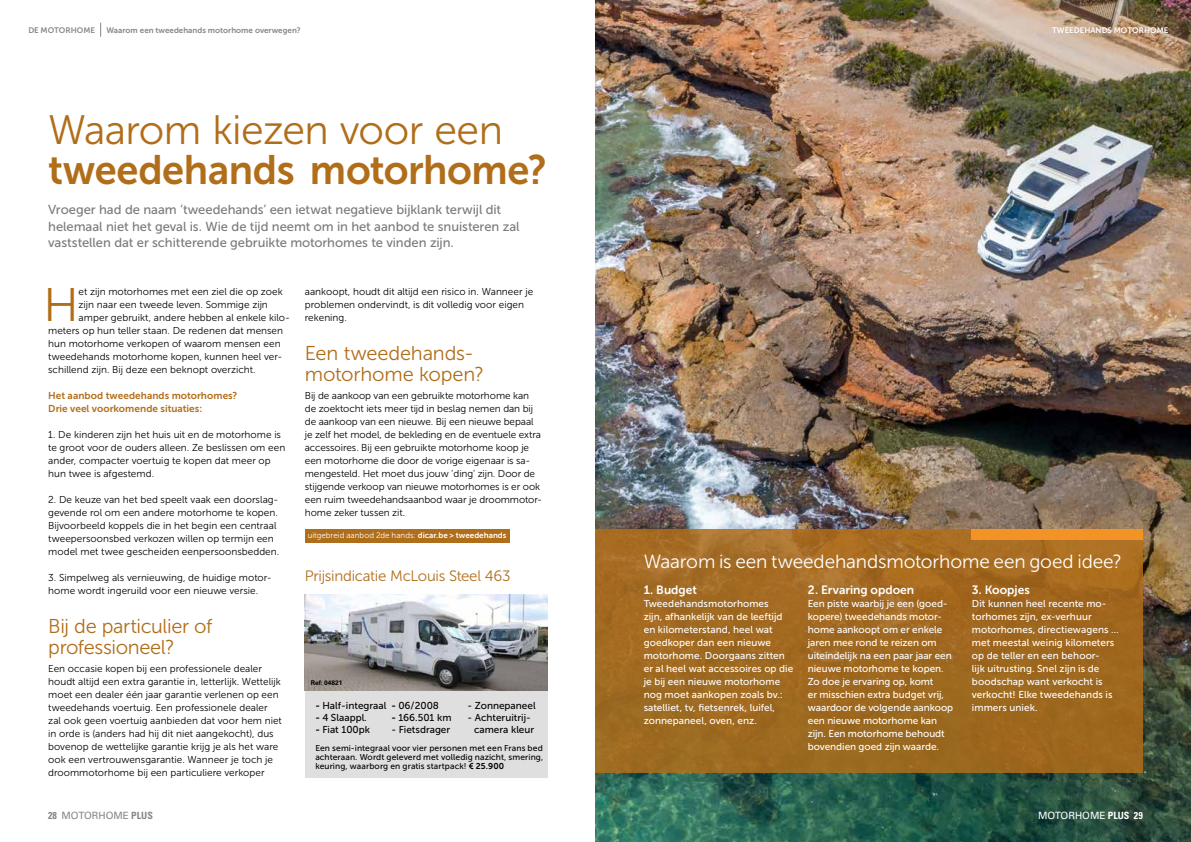
<style>
.page{position:relative;width:1191px;height:842px;background:#fff}
.page>*{position:absolute;margin:0;border:0;box-sizing:border-box;transform-origin:0 0}
.t1{font:47px "Museo Sans 300";color:#b16e1a}
.t2{font:41px "Museo Sans 700";letter-spacing:-.01em;color:#b16e1a}
.t3{font:41px "Museo Sans 300";letter-spacing:-.015em;color:#b16e1a}
.t4{font:20px/21px "Museo Sans 300";letter-spacing:-.015em;color:#b16e1a}
.t5{font:19px "Museo Sans 300";letter-spacing:-.005em;color:#fff}
.t6{font:15px "Museo Sans 300";letter-spacing:-.02em;color:#b16e1a}
.t7{font:13px/16.5px "Museo Sans 500";letter-spacing:-.005em;color:#7c7b7b}
.t8{font:12px "Museo Sans 700";letter-spacing:-.005em;color:#fff}
.t9{font:10px/13px "Museo Sans 300";color:#000}
.t10{font:10px/13px "Museo Sans 500";color:#fff}
.t11{font:10px/12px "Museo Sans 500";color:#000}
.t12{font:10px/13px "Museo Sans 700";letter-spacing:.005em;color:#b16e1a}
.t13{font:10px "Univers LT Std";color:#878787}
.t14{font:10px "Univers LT Std";color:#fff}
.t15{font:8.5px/9px "Museo Sans 500";letter-spacing:.01em;color:#000;text-align:justify}
.t16{font:8px "Museo Sans 700";color:#878787}
.t17{font:8px "Museo Sans 300";letter-spacing:.005em;color:#fff}
.t18{font:8px "Museo Sans 700";color:#fff}
.t19{font:700 6.5px "Univers LT Std";color:#000}
.s1{font-family:"Museo Sans 700"}
.s2{font-weight:700;font-stretch:condensed}
</style>
<div class="page">
<img style="left:595px;top:0;width:596px;height:842px">
<div style="left:305px;top:529px;width:204px;height:13px;background:#b16e1a"></div>
<svg style="left:100px;top:23px;width:1px;height:14px"></svg>
<svg style="left:595px;top:529px;width:547px;height:243px;background:#a06920"></svg>
<div style="left:305px;top:608px;width:242px;height:169px;background:#dadada"></div>
<img style="left:305px;top:594px;width:242px;height:96px">
<div style="left:971px;top:529px;width:171px;height:11px;background:#f39325"></div>
<p class="t16" style="left:28px;top:26px;width:68px">DE MOTORHOME</p>
<p class="t16" style="left:106px;top:26px;width:196px">Waarom een tweedehands motorhome overwegen?</p>
<h2 class="t3" style="left:48px;top:108px;width:456px">Waarom kiezen voor een</h2>
<h2 class="t2" style="left:48px;top:147px;width:500px">tweedehands motorhome?</h2>
<h3 class="t7" style="left:48px;top:202px;width:473px">Vroeger had de naam ‘tweedehands’ een ietwat negatieve bijklank terwijl dit helemaal niet het geval is. Wie de tijd neemt om in het aanbod te snuisteren zal vaststellen dat er schitterende gebruikte motorhomes te vinden zijn.</h3>
<h1 class="t1" style="left:43px;top:280px;width:37px">H</h1>
<p class="t9" style="left:79px;top:285px;width:206px">et zijn motorhomes met een ziel die op zoek</p>
<p class="t9" style="left:79px;top:298px;width:191px">zijn naar een tweede leven. Sommige zijn</p>
<p class="t9" style="left:79px;top:311px;width:213px">amper gebruikt, andere hebben al enkele kilo-</p>
<p class="t9" style="left:48px;top:324px;width:236px">meters op hun teller staan. De redenen dat mensen</p>
<p class="t9" style="left:48px;top:337px;width:234px">hun motorhome verkopen of waarom mensen een</p>
<p class="t9" style="left:48px;top:350px;width:236px">tweedehands motorhome kopen, kunnen heel ver-</p>
<p class="t9" style="left:48px;top:363px;width:209px">schillend zijn. Bij deze een beknopt overzicht.</p>
<p class="t12" style="left:48px;top:389px;width:191px">Het aanbod tweedehands motorhomes?<br>Drie veel voorkomende situaties:</p>
<p class="t9" style="left:48px;top:428px;width:238px">1. De kinderen zijn het huis uit en de motorhome is te groot voor de ouders alleen. Ze beslissen om een ander, compacter voertuig te kopen dat meer op hun twee is afgestemd.</p>
<p class="t9" style="left:48px;top:493px;width:233px">2. De keuze van het bed speelt vaak een doorslag&shy;gevende rol om een andere motorhome te kopen.<br>Bijvoorbeeld koppels die in het begin een centraal tweepersoonsbed verkozen willen op termijn een model met twee gescheiden eenpersoonsbedden.</p>
<p class="t9" style="left:48px;top:571px;width:225px">3. Simpelweg als vernieuwing, de huidige motor&shy;home wordt ingeruild voor een nieuwe versie.</p>
<h3 class="t4" style="left:48px;top:616px;width:166px">Bij de particulier of professioneel?</h3>
<p class="t9" style="left:48px;top:662px;width:235px">Een occasie kopen bij een professionele dealer houdt altijd een extra garantie in, letterlijk. Wettelijk moet een dealer één jaar garantie verlenen op een tweedehands voertuig. Een professionele dealer zal ook geen voertuig aanbieden dat voor hem niet in orde is (anders had hij dit niet aangekocht), dus bovenop de wettelijke garantie krijg je als het ware ook een vertrouwensgarantie. Wanneer je toch je droommotorhome bij een particuliere verkoper</p>
<p class="t9" style="left:305px;top:285px;width:230px">aankoopt, houdt dit altijd een risico in. Wanneer je problemen ondervindt, is dit volledig voor eigen rekening.</p>
<h3 class="t4" style="left:305px;top:343px;width:181px">Een tweedehands&shy;motorhome kopen?</h3>
<p class="t9" style="left:305px;top:389px;width:239px">Bij de aankoop van een gebruikte motorhome kan de zoektocht iets meer tijd in beslag nemen dan bij de aankoop van een nieuwe. Bij een nieuwe bepaal je zelf het model, de bekleding en de eventuele extra accessoires. Bij een gebruikte motorhome koop je een motorhome die door de vorige eigenaar is sa&shy;mengesteld. Het moet dus jouw ‘ding’ zijn. Door de stijgende verkoop van nieuwe motorhomes is er ook een ruim tweedehandsaanbod waar je droommotor&shy;home zeker tussen zit.</p>
<p class="t17" style="left:308px;top:531px;width:200px">uitgebreid aanbod 2de hands: <span class="s1">dicar.be &gt; tweedehands</span></p>
<h3 class="t6" style="left:305px;top:568px;width:207px">Prijsindicatie McLouis Steel 463</h3>
<p class="t19" style="left:311px;top:679px;width:33px">Ref: 04821</p>
<p class="t11" style="left:391px;top:699px;width:49px"><span class="s1">-</span> 06/2008</p>
<p class="t11" style="left:391px;top:711px;width:62px"><span class="s1">-</span> 166.501 km</p>
<p class="t11" style="left:391px;top:723px;width:60px">- Fietsdrager</p>
<p class="t11" style="left:315px;top:699px;width:73px"><span class="s1">-</span> Half-integraal</p>
<p class="t11" style="left:315px;top:711px;width:53px"><span class="s1">-</span> 4 Slaappl.</p>
<p class="t11" style="left:315px;top:723px;width:56px"><span class="s1">-</span> Fiat 100pk</p>
<p class="t11" style="left:467px;top:699px;width:70px">- Zonnepaneel</p>
<p class="t11" style="left:474px;top:711px;width:62px;text-indent:-7px">- Achteruitrij&shy;camera kleur</p>
<p class="t15" style="left:315px;top:743px;width:229px">Een semi-integraal voor vier personen met een Frans bed achteraan. Wordt geleverd met volledig nazicht, smering, keuring, waarborg en gratis startpack! <span class="s1">€ 25.900</span></p>
<p class="t18" style="left:1052px;top:26px;width:118px">TWEEDEHANDS MOTORHOME</p>
<h3 class="t5" style="left:643px;top:551px;width:480px">Waarom is een tweedehandsmotorhome een goed idee?</h3>
<p class="t8" style="left:643px;top:583px;width:55px">1. Budget</p>
<p class="t10" style="left:643px;top:597px;width:151px">Tweedehandsmotorhomes<br>zijn, afhankelijk van de leeftijd en kilometerstand, heel wat goedkoper dan een nieuwe motorhome. Doorgaans zitten er al heel wat accessoires op die je bij een nieuwe motorhome nog moet aankopen zoals bv.: satelliet, tv, fietsenrek, luifel, zonnepaneel, oven, enz.</p>
<p class="t8" style="left:808px;top:583px;width:108px">2. Ervaring opdoen</p>
<p class="t10" style="left:808px;top:597px;width:147px">Een piste waarbij je een (goed&shy;kopere) tweedehands motor&shy;home aankoopt om er enkele jaren mee rond te reizen om uiteindelijk na een paar jaar een nieuwe motorhome te kopen.<br>Zo doe je ervaring op, komt<br>er misschien extra budget vrij, waardoor de volgende aankoop een nieuwe motorhome kan zijn. Een motorhome behoudt bovendien goed zijn waarde.</p>
<p class="t8" style="left:972px;top:583px;width:59px">3. Koopjes</p>
<p class="t10" style="left:972px;top:597px;width:148px">Dit kunnen heel recente mo&shy;torhomes zijn, ex-verhuur motorhomes, directiewagens … met meestal weinig kilometers op de teller en een behoor-<br>lijk uitrusting. Snel zijn is de boodschap want verkocht is verkocht! Elke tweedehands is immers uniek.</p>
<p class="t13" style="left:48px;top:810px;width:106px"><span class="s2">28</span> MOTORHOME <span class="s2">PLUS</span></p>
<p class="t14" style="left:1038px;top:810px;width:106px">MOTORHOME <span class="s2">PLUS 29</span></p>
</div>
